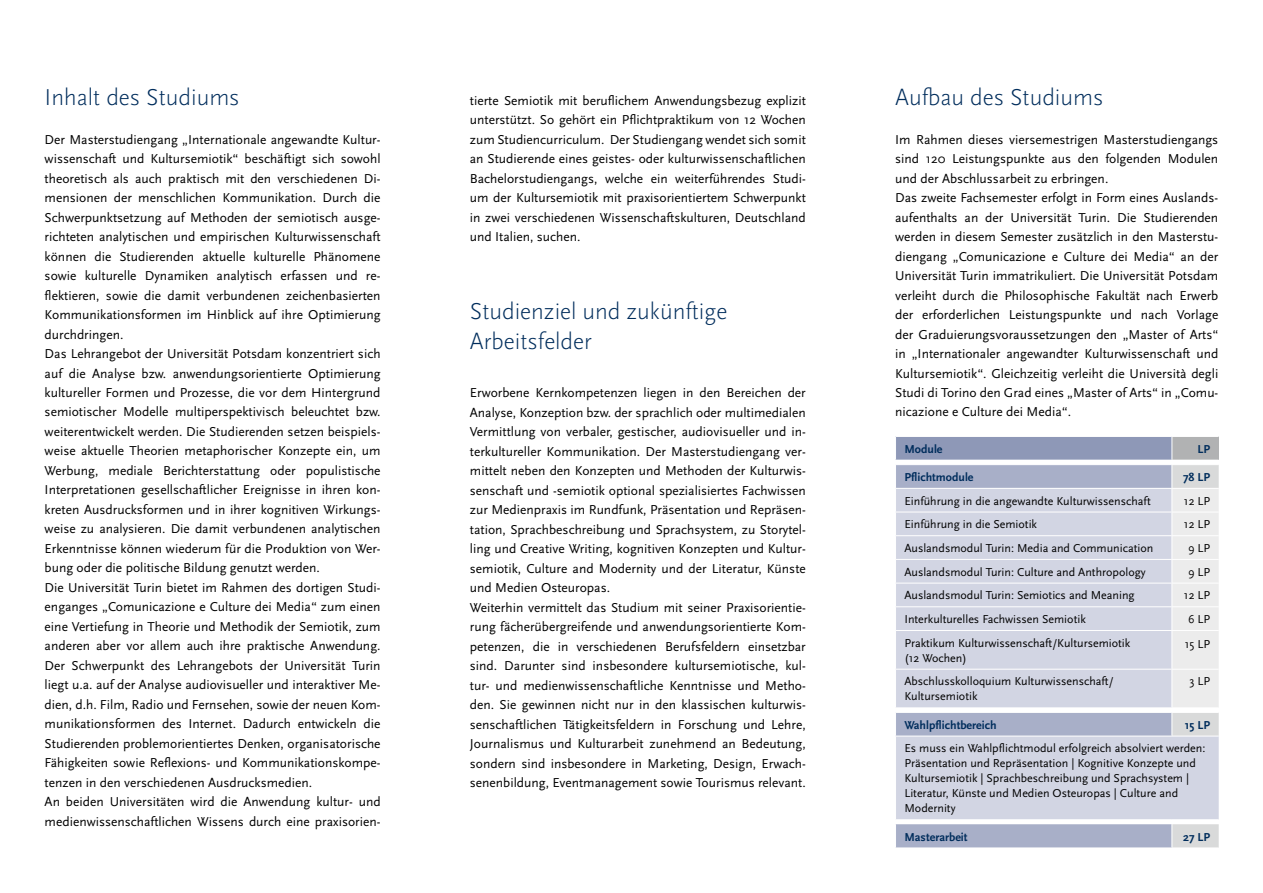
<style>
.page{position:relative;width:1263px;height:893px;background:#fff}
.page>*{position:absolute;margin:0;border:0;box-sizing:border-box;transform-origin:0 0}
.t1{font:300 24px/30px "Scala Sans Pro";color:#002d5c}
.t2{font:13.5px/19.5px "Scala Sans Pro";color:#000}
.t3{font:12px/15px "Scala Sans Pro";color:#000}
.t4{font:700 12px "Scala Sans Pro";color:#002d5c}
</style>
<div class="page">
<div style="left:895px;top:436px;width:277px;height:24px;background:#8e98b7"></div>
<svg style="left:896px;top:465px;width:275px;height:383px;background:#b0b6cd"></svg>
<svg style="left:896px;top:489px;width:275px;height:330px;background:#cfd3e1"></svg>
<hr style="left:895px;top:436px;width:277px;height:1px;background:#fff">
<hr style="left:895px;top:488px;width:277px;height:1px;background:#fff">
<hr style="left:895px;top:512px;width:277px;height:1px;background:#fff">
<hr style="left:895px;top:535px;width:277px;height:1px;background:#fff">
<hr style="left:895px;top:559px;width:277px;height:1px;background:#fff">
<hr style="left:895px;top:583px;width:277px;height:1px;background:#fff">
<hr style="left:895px;top:606px;width:277px;height:1px;background:#fff">
<hr style="left:895px;top:712px;width:277px;height:1px;background:#fff">
<hr style="left:895px;top:736px;width:277px;height:1px;background:#fff">
<hr style="left:895px;top:819px;width:277px;height:1px;background:#fff">
<svg style="left:1171px;top:437px;width:48px;height:411px;background:#e1e2e5"></svg>
<hr style="left:895px;top:460px;width:277px;height:1px;background:#fff">
<svg style="left:895px;top:437px;width:1px;height:23px"></svg>
<hr style="left:1172px;top:460px;width:47px;height:1px;background:#fff">
<hr style="left:895px;top:630px;width:277px;height:1px;background:#fff">
<hr style="left:1172px;top:630px;width:47px;height:1px;background:#fff">
<hr style="left:895px;top:669px;width:277px;height:1px;background:#fff">
<hr style="left:1172px;top:669px;width:47px;height:1px;background:#fff">
<hr style="left:895px;top:707px;width:277px;height:1px;background:#fff">
<hr style="left:1172px;top:707px;width:47px;height:1px;background:#fff">
<h1 class="t1" style="left:45px;top:82px;width:197px">Inhalt des Studiums</h1>
<p class="t2" style="left:45px;top:129px;width:337px">Der Masterstudiengang „Internationale angewandte Kultur&shy;wissenschaft und Kultursemiotik“ beschäftigt sich sowohl theoretisch als auch praktisch mit den verschiedenen Di&shy;mensionen der menschlichen Kommunikation. Durch die Schwerpunktsetzung auf Methoden der semiotisch ausge&shy;richteten analytischen und empirischen Kulturwissenschaft können die Studierenden aktuelle kulturelle Phänomene sowie kulturelle Dynamiken analytisch erfassen und re&shy;flektieren, sowie die damit verbundenen zeichenbasierten Kommunikationsformen im Hinblick auf ihre Optimierung durchdringen.<br>Das Lehrangebot der Universität Potsdam konzentriert sich auf die Analyse bzw. anwendungsorientierte Optimierung kultureller Formen und Prozesse, die vor dem Hintergrund semiotischer Modelle multiperspektivisch beleuchtet bzw. weiterentwickelt werden. Die Studierenden setzen beispiels&shy;weise aktuelle Theorien metaphorischer Konzepte ein, um Werbung, mediale Berichterstattung oder populistische Interpretationen gesellschaftlicher Ereignisse in ihren kon&shy;kreten Ausdrucksformen und in ihrer kognitiven Wirkungs&shy;weise zu analysieren. Die damit verbundenen analytischen Erkenntnisse können wiederum für die Produktion von Wer&shy;bung oder die politische Bildung genutzt werden.<br>Die Universität Turin bietet im Rahmen des dortigen Studi&shy;enganges „Comunicazione e Culture dei Media“ zum einen eine Vertiefung in Theorie und Methodik der Semiotik, zum anderen aber vor allem auch ihre praktische Anwendung.<br>Der Schwerpunkt des Lehrangebots der Universität Turin liegt u.a. auf der Analyse audiovisueller und interaktiver Me&shy;dien, d.h. Film, Radio und Fernsehen, sowie der neuen Kom&shy;munikationsformen des Internet. Dadurch entwickeln die Studierenden problemorientiertes Denken, organisatorische Fähigkeiten sowie Reflexions- und Kommunikationskompe&shy;tenzen in den verschiedenen Ausdrucksmedien.<br>An beiden Universitäten wird die Anwendung kultur- und medienwissenschaftlichen Wissens durch eine praxisorien-</p>
<p class="t2" style="left:470px;top:90px;width:337px;text-align:justify">tierte Semiotik mit beruflichem Anwendungsbezug explizit unterstützt. So gehört ein Pflichtpraktikum von 12 Wochen zum Studiencurriculum. Der Studiengang wendet sich somit an Studierende eines geistes- oder kulturwissenschaftlichen Bachelorstudiengangs, welche ein weiterführendes Studi&shy;um der Kultursemiotik mit praxisorientiertem Schwerpunkt in zwei verschiedenen Wissenschaftskulturen, Deutschland und Italien, suchen.</p>
<h1 class="t1" style="left:470px;top:296px;width:259px">Studienziel und zukünftige<br>Arbeitsfelder</h1>
<p class="t2" style="left:470px;top:383px;width:337px">Erworbene Kernkompetenzen liegen in den Bereichen der Analyse, Konzeption bzw. der sprachlich oder multimedialen Vermittlung von verbaler, gestischer, audiovisueller und in&shy;terkultureller Kommunikation. Der Masterstudiengang ver&shy;mittelt neben den Konzepten und Methoden der Kulturwis&shy;senschaft und -semiotik optional spezialisiertes Fachwissen zur Medienpraxis im Rundfunk, Präsentation und Repräsen&shy;tation, Sprachbeschreibung und Sprachsystem, zu Storytel&shy;ling und Creative Writing, kognitiven Konzepten und Kultur&shy;semiotik, Culture and Modernity und der Literatur, Künste und Medien Osteuropas.<br>Weiterhin vermittelt das Studium mit seiner Praxisorientie&shy;rung fächerübergreifende und anwendungsorientierte Kom&shy;petenzen, die in verschiedenen Berufsfeldern einsetzbar sind. Darunter sind insbesondere kultursemiotische, kul&shy;tur- und medienwissenschaftliche Kenntnisse und Metho&shy;den. Sie gewinnen nicht nur in den klassischen kulturwis&shy;senschaftlichen Tätigkeitsfeldern in Forschung und Lehre, Journalismus und Kulturarbeit zunehmend an Bedeutung, sondern sind insbesondere in Marketing, Design, Erwach&shy;senenbildung, Eventmanagement sowie Tourismus relevant.</p>
<h1 class="t1" style="left:895px;top:82px;width:210px">Aufbau des Studiums</h1>
<p class="t2" style="left:895px;top:129px;width:325px">Im Rahmen dieses viersemestrigen Masterstudiengangs sind 120 Leistungspunkte aus den folgenden Modulen und der Abschlussarbeit zu erbringen.<br>Das zweite Fachsemester erfolgt in Form eines Auslands&shy;aufenthalts an der Universität Turin. Die Studierenden werden in diesem Semester zusätzlich in den Masterstu&shy;diengang „Comunicazione e Culture dei Media“ an der Universität Turin immatrikuliert. Die Universität Potsdam verleiht durch die Philosophische Fakultät nach Erwerb der erforderlichen Leistungspunkte und nach Vorlage der Graduierungsvoraussetzungen den „Master of Arts“ in „Internationaler angewandter Kulturwissenschaft und Kultursemiotik“. Gleichzeitig verleiht die Università degli Studi di Torino den Grad eines „Master of Arts“ in „Comu&shy;nicazione e Culture dei Media“.</p>
<p class="t4" style="left:904px;top:442px;width:40px">Module</p>
<p class="t4" style="left:1197px;top:442px;width:14px">LP</p>
<p class="t4" style="left:904px;top:470px;width:71px">Pflichtmodule</p>
<p class="t4" style="left:1183px;top:470px;width:29px">78 LP</p>
<p class="t3" style="left:904px;top:493px;width:248px">Einführung in die angewandte Kulturwissenschaft</p>
<p class="t3" style="left:1184px;top:493px;width:28px">12 LP</p>
<p class="t3" style="left:904px;top:517px;width:134px">Einführung in die Semiotik</p>
<p class="t3" style="left:1184px;top:517px;width:28px">12 LP</p>
<p class="t3" style="left:904px;top:540px;width:251px">Auslandsmodul Turin: Media and Communication</p>
<p class="t3" style="left:1188px;top:540px;width:24px">9 LP</p>
<p class="t3" style="left:904px;top:564px;width:243px">Auslandsmodul Turin: Culture and Anthropology</p>
<p class="t3" style="left:1188px;top:564px;width:24px">9 LP</p>
<p class="t3" style="left:904px;top:588px;width:232px">Auslandsmodul Turin: Semiotics and Meaning</p>
<p class="t3" style="left:1184px;top:588px;width:28px">12 LP</p>
<p class="t3" style="left:904px;top:612px;width:183px">Interkulturelles Fachwissen Semiotik</p>
<p class="t3" style="left:1188px;top:612px;width:24px">6 LP</p>
<p class="t3" style="left:904px;top:635px;width:227px">Praktikum Kulturwissenschaft/Kultursemiotik (12 Wochen)</p>
<p class="t3" style="left:1185px;top:636px;width:27px">15 LP</p>
<p class="t3" style="left:904px;top:674px;width:211px">Abschlusskolloquium Kulturwissenschaft/<br>Kultursemiotik</p>
<p class="t3" style="left:1189px;top:674px;width:22px">3 LP</p>
<p class="t4" style="left:904px;top:718px;width:94px">Wahlpflichtbereich</p>
<p class="t4" style="left:1185px;top:718px;width:27px">15 LP</p>
<p class="t3" style="left:904px;top:741px;width:302px">Es muss ein Wahlpflichtmodul erfolgreich absolviert werden:<br>Präsentation und Repräsentation | Kognitive Konzepte und Kultursemiotik | Sprachbeschreibung und Sprachsystem | Literatur, Künste und Medien Osteuropas | Culture and Modernity</p>
<p class="t4" style="left:904px;top:829px;width:65px">Masterarbeit</p>
<p class="t4" style="left:1183px;top:829px;width:29px">27 LP</p>
</div>
